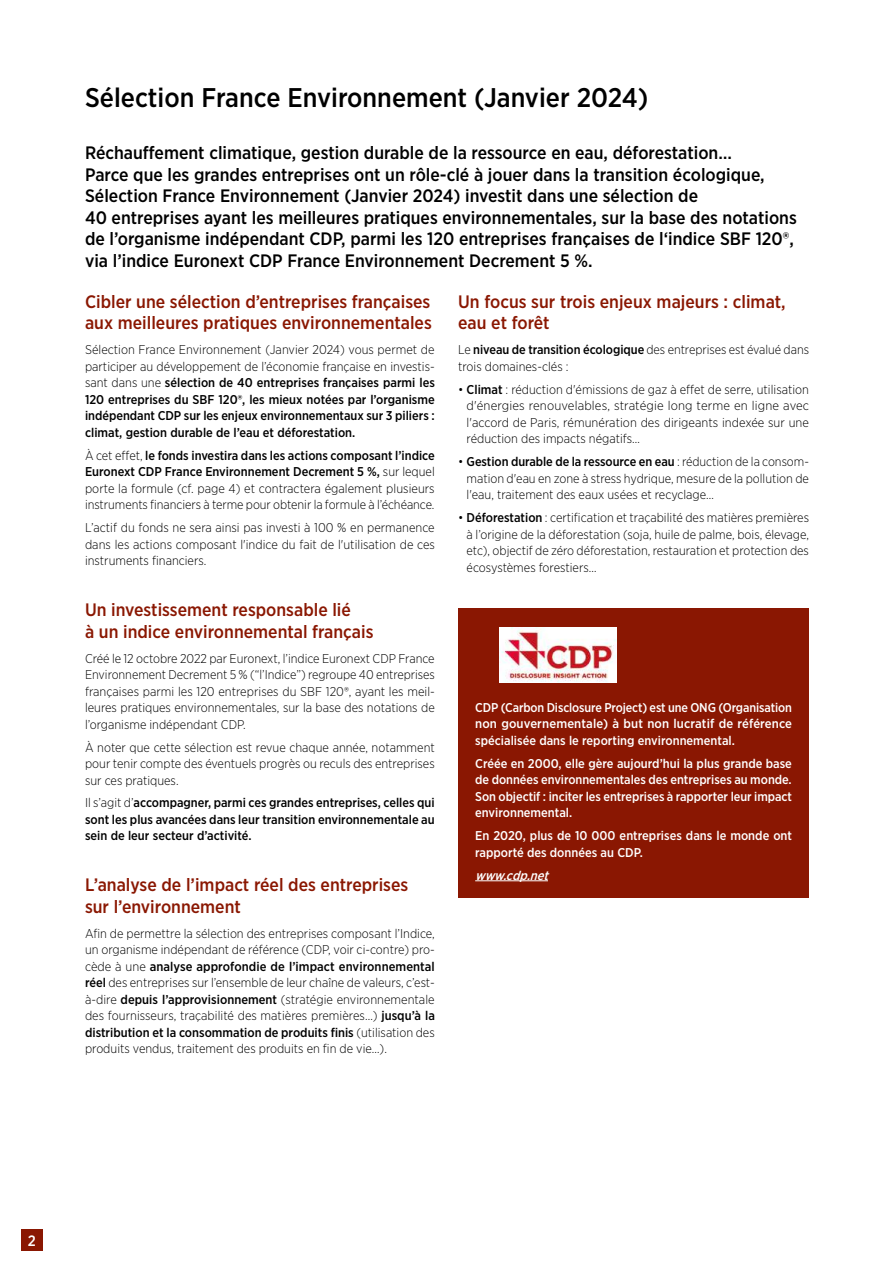
<style>
.page{position:relative;width:893px;height:1263px;background:#fff}
.page>*{position:absolute;margin:0;border:0;box-sizing:border-box;transform-origin:0 0}
.t1{font:500 27px "Gotham Narrow";color:#000}
.t2{font:500 18px/21.6px "Gotham Narrow";color:#000}
.t3{font:500 18px/21.6px "Gotham Narrow";color:#8a1702}
.t4{font:500 15px "Gotham Narrow";color:#fff}
.t5{font:300 12.75px/16.5px "Gotham Narrow";color:#000;text-align:justify}
.t6{font:500 12.75px/16.5px "Gotham Narrow";color:#000;text-align:justify}
.t7{font:500 12.75px/16.5px "Gotham Narrow";color:#fff;text-align:justify}
.t8{font:italic 500 12.75px "Gotham Narrow";color:#fff}
.s1{font-weight:300}
.s2{font-weight:500}
</style>
<div class="page">
<div style="left:21px;top:1229px;width:22px;height:21px;background:#8a1702"></div>
<div style="left:458px;top:608px;width:351px;height:289px;background:#8a1702"></div>
<hr style="left:475px;top:880px;width:73px;height:1px;background:#fff">
<img style="left:500px;top:627px;width:116px;height:55px">
<h1 class="t1" style="left:85px;top:80px;width:565px">Sélection France Environnement (Janvier 2024)</h1>
<p class="t2" style="left:85px;top:142px;width:713px">Réchauffement climatique, gestion durable de la ressource en eau, déforestation…<br>Parce que les grandes entreprises ont un rôle-clé à jouer dans la transition écologique, Sélection France Environnement (Janvier 2024) investit dans une sélection de<br>40 entreprises ayant les meilleures pratiques environnementales, sur la base des notations de l’organisme indépendant CDP, parmi les 120 entreprises françaises de l‘indice SBF 120®, via l’indice Euronext CDP France Environnement Decrement 5 %.</p>
<h2 class="t3" style="left:85px;top:290px;width:348px">Cibler une sélection d’entreprises françaises aux meilleures pratiques environnementales</h2>
<p class="t6" style="left:85px;top:341px;width:351px"><span class="s1">Sélection France Environnement (Janvier 2024) vous permet de participer au développement de l’économie française en investis&shy;sant dans une</span> sélection de 40 entreprises françaises parmi les 120 entreprises du SBF 120®, les mieux notées par l’organisme indépendant CDP sur les enjeux environnementaux sur 3 piliers : climat, gestion durable de l’eau et déforestation.</p>
<p class="t5" style="left:85px;top:447px;width:351px">À cet effet, <span class="s2">le fonds investira dans les actions composant l’indice Euronext CDP France Environnement Decrement 5 %,</span> sur lequel porte la formule (cf. page 4) et contractera également plusieurs instruments financiers à terme pour obtenir la formule à l’échéance.</p>
<p class="t5" style="left:85px;top:519px;width:351px">L’actif du fonds ne sera ainsi pas investi à 100 % en permanence dans les actions composant l'indice du fait de l'utilisation de ces instruments financiers.</p>
<h2 class="t3" style="left:85px;top:599px;width:290px">Un investissement responsable lié<br>à un indice environnemental français</h2>
<p class="t5" style="left:85px;top:650px;width:351px">Créé le 12 octobre 2022 par Euronext, l’indice Euronext CDP France Environnement Decrement 5 % (“l’Indice”) regroupe 40 entreprises françaises parmi les 120 entreprises du SBF 120®, ayant les meil&shy;leures pratiques environnementales, sur la base des notations de l’organisme indépendant CDP.</p>
<p class="t5" style="left:85px;top:738px;width:351px">À noter que cette sélection est revue chaque année, notamment pour tenir compte des éventuels progrès ou reculs des entreprises sur ces pratiques.</p>
<p class="t6" style="left:85px;top:794px;width:351px"><span class="s1">Il s’agit d’</span>accompagner, parmi ces grandes entreprises, celles qui sont les plus avancées dans leur transition environnementale au sein de leur secteur d’activité.</p>
<h2 class="t3" style="left:85px;top:874px;width:325px">L’analyse de l’impact réel des entreprises sur l’environnement</h2>
<p class="t5" style="left:85px;top:925px;width:351px">Afin de permettre la sélection des entreprises composant l’Indice, un organisme indépendant de référence (CDP, voir ci-contre) pro&shy;cède à une <span class="s2">analyse approfondie de l’impact environnemental réel</span> des entreprises sur l’ensemble de leur chaîne de valeurs, c’est&shy;à-dire <span class="s2">depuis l’approvisionnement</span> (stratégie environnementale des fournisseurs, traçabilité des matières premières…) <span class="s2">jusqu’à la distribution et la consommation de produits finis</span> (utilisation des produits vendus, traitement des produits en fin de vie…).</p>
<h2 class="t3" style="left:458px;top:290px;width:329px">Un focus sur trois enjeux majeurs : climat, eau et forêt</h2>
<p class="t5" style="left:458px;top:341px;width:352px">Le <span class="s2">niveau de transition écologique</span> des entreprises est évalué dans trois domaines-clés :</p>
<p class="t5" style="left:467px;top:381px;width:344px;text-indent:-8px">• <span class="s2">Climat</span> : réduction d'émissions de gaz à effet de serre, utilisation d'énergies renouvelables, stratégie long terme en ligne avec l'accord de Paris, rémunération des dirigeants indexée sur une réduction des impacts négatifs…</p>
<p class="t5" style="left:467px;top:453px;width:344px;text-indent:-8px">• <span class="s2">Gestion durable de la ressource en eau</span> : réduction de la consom&shy;mation d'eau en zone à stress hydrique, mesure de la pollution de l'eau, traitement des eaux usées et recyclage…</p>
<p class="t5" style="left:467px;top:509px;width:344px;text-indent:-8px">• <span class="s2">Déforestation</span> : certification et traçabilité des matières premières à l’origine de la déforestation (soja, huile de palme, bois, élevage, etc), objectif de zéro déforestation, restauration et protection des écosystèmes forestiers…</p>
<p class="t7" style="left:475px;top:699px;width:318px">CDP (Carbon Disclosure Project) est une ONG (Organisation non gouvernementale) à but non lucratif de référence spécialisée dans le reporting environnemental.</p>
<p class="t7" style="left:475px;top:755px;width:318px">Créée en 2000, elle gère aujourd’hui la plus grande base de données environnementales des entreprises au monde.<br>Son objectif : inciter les entreprises à rapporter leur impact environnemental.</p>
<p class="t7" style="left:475px;top:827px;width:318px">En 2020, plus de 10 000 entreprises dans le monde ont rapporté des données au CDP.</p>
<p class="t8" style="left:475px;top:867px;width:79px">www.cdp.net</p>
<p class="t4" style="left:28px;top:1231px;width:10px">2</p>
</div>
